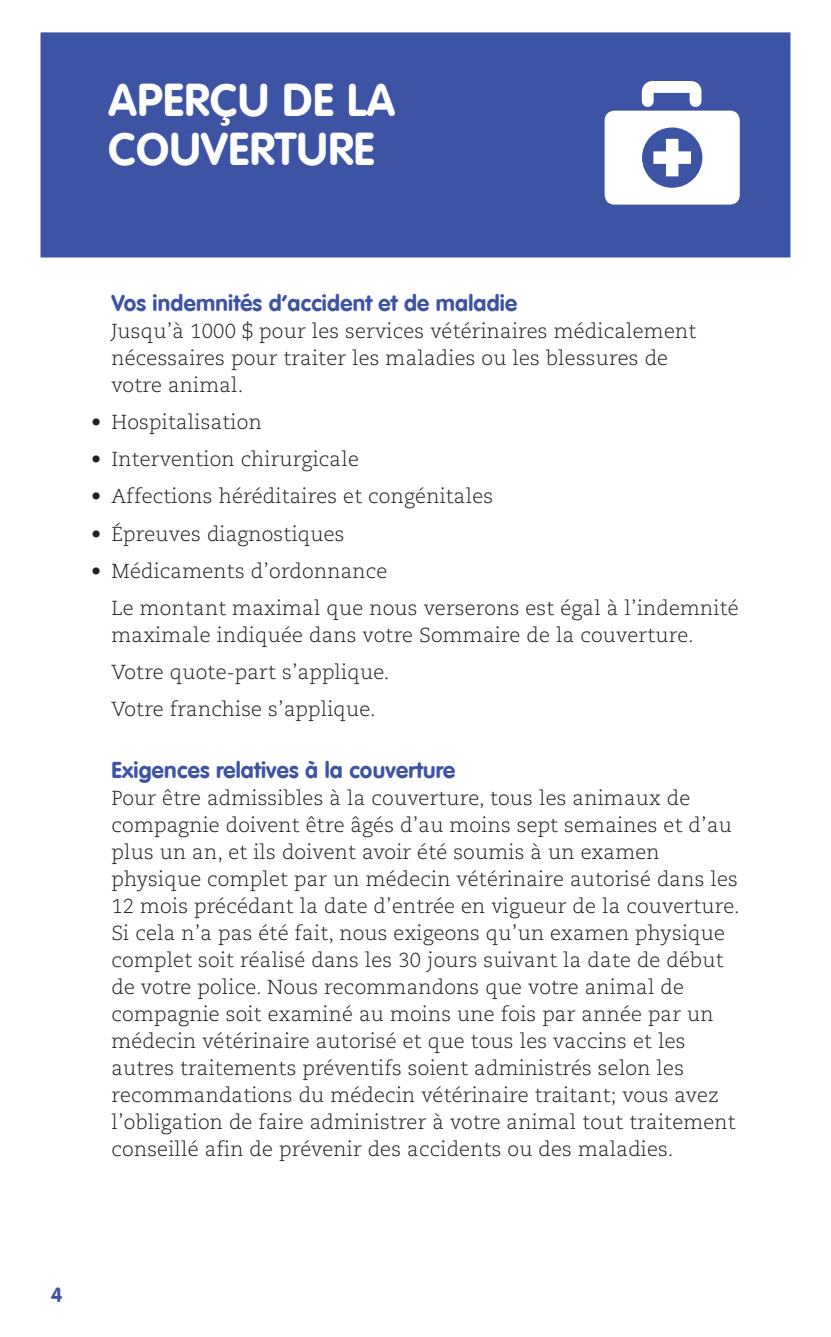
<style>
.page{position:relative;width:831px;height:1337px;background:#fff}
.page>*{position:absolute;margin:0;border:0;box-sizing:border-box;transform-origin:0 0}
.t1{font:700 45px/49.5px "VAG Rounded LT Com";letter-spacing:.015em;color:#fff}
.t2{font:700 22.5px "VAG Rounded LT Com";letter-spacing:.01em;color:#3d53a4}
.t3{font:300 20.25px/27px "Caecilia LT Std";letter-spacing:.01em;color:#231f20}
.t4{font:700 20.25px "VAG Rounded LT Com";color:#3d53a4}
</style>
<div class="page">
<div style="left:40px;top:32px;width:750px;height:225px;background:#3d53a4"></div>
<svg style="left:604px;top:81px;width:135px;height:124px"></svg>
<h1 class="t1" style="left:108px;top:76px;width:288px">APERÇU DE LA<br>COUVERTURE</h1>
<p class="t2" style="left:111px;top:289px;width:407px">Vos indemnités d’accident et de maladie</p>
<p class="t3" style="left:111px;top:318px;width:586px">Jusqu’à 1000 $ pour les services vétérinaires médicalement nécessaires pour traiter les maladies ou les blessures de votre animal.</p>
<p class="t3" style="left:91px;top:409px;width:172px">• Hospitalisation</p>
<p class="t3" style="left:91px;top:446px;width:269px">• Intervention chirurgicale</p>
<p class="t3" style="left:91px;top:483px;width:403px">• Affections héréditaires et congénitales</p>
<p class="t3" style="left:91px;top:520px;width:255px">• Épreuves diagnostiques</p>
<p class="t3" style="left:111px;top:552px;width:628px;line-height:37.1px;text-indent:-20px">• Médicaments d’ordonnance<br>Le montant maximal que nous verserons est égal à l’indemnité</p>
<p class="t3" style="left:111px;top:617px;width:583px;line-height:37.1px">maximale indiquée dans votre Sommaire de la couverture.<br>Votre quote-part s’applique.<br>Votre franchise s’applique.</p>
<p class="t2" style="left:111px;top:756px;width:345px">Exigences relatives à la couverture</p>
<p class="t3" style="left:111px;top:785px;width:629px">Pour être admissibles à la couverture, tous les animaux de compagnie doivent être âgés d’au moins sept semaines et d’au plus un an, et ils doivent avoir été soumis à un examen physique complet par un médecin vétérinaire autorisé dans les 12 mois précédant la date d’entrée en vigueur de la couverture.<br>Si cela n’a pas été fait, nous exigeons qu’un examen physique complet soit réalisé dans les 30 jours suivant la date de début de votre police. Nous recommandons que votre animal de compagnie soit examiné au moins une fois par année par un médecin vétérinaire autorisé et que tous les vaccins et les autres traitements préventifs soient administrés selon les recommandations du médecin vétérinaire traitant; vous avez l’obligation de faire administrer à votre animal tout traitement conseillé afin de prévenir des accidents ou des maladies.</p>
<p class="t4" style="left:51px;top:1282px;width:13px">4</p>
</div>
